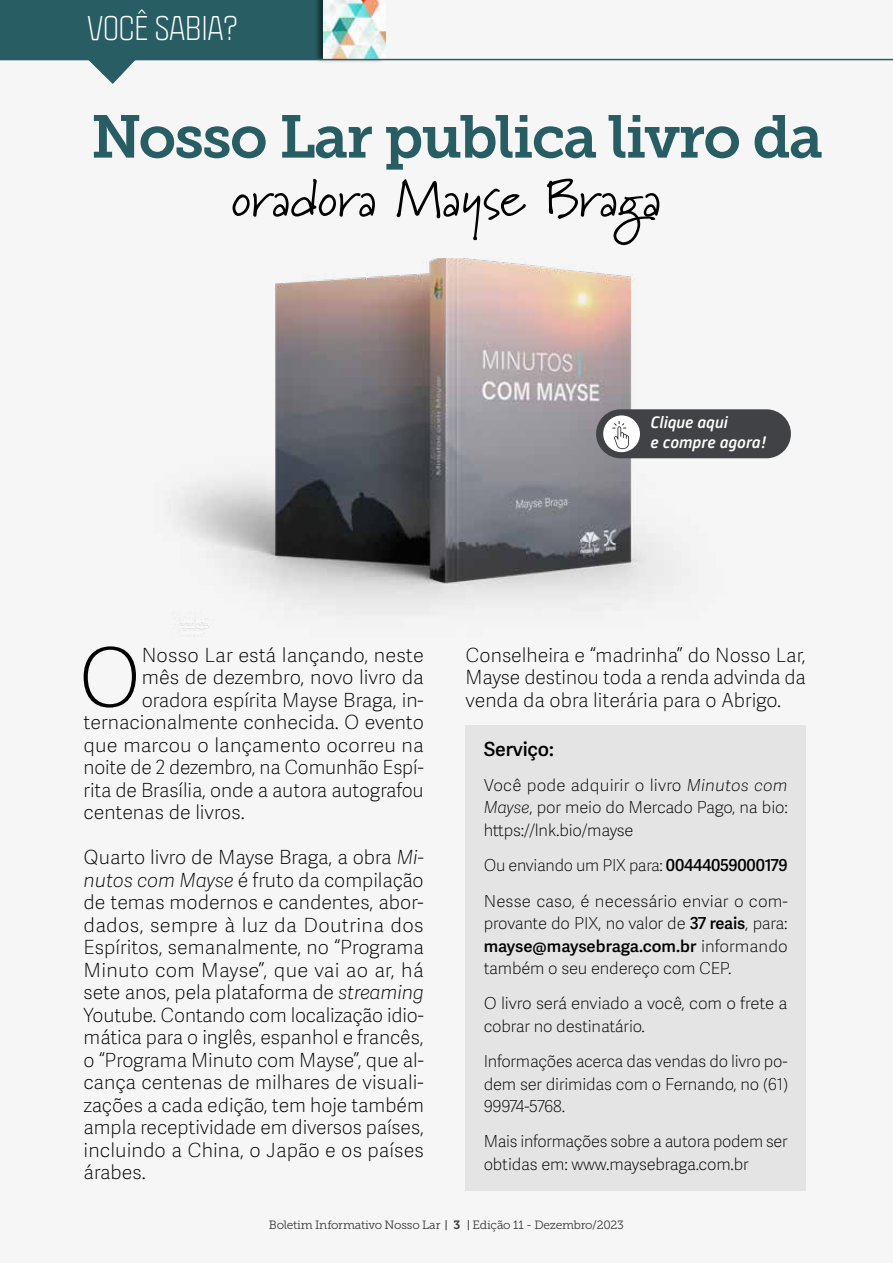
<style>
.page{position:relative;width:893px;height:1263px;background:#f6f6f6}
.page>*{position:absolute;margin:0;border:0;box-sizing:border-box;transform-origin:0 0}
.t1{font:100 81.6px "Adelle Sans";color:#000}
.t2{font:60px "Museo Slab 700";letter-spacing:-.03em;color:#285e63}
.t3{font:52.5px "Marydale";color:#000}
.t4{font:30px "Politica";color:#fff}
.t5{font:100 19.5px/22.5px "Adelle Sans";letter-spacing:-.005em;color:#000;text-align:justify}
.t6{font:600 19.5px "Adelle Sans";letter-spacing:-.01em;color:#000}
.t7{font:100 16.5px/22.5px "Adelle Sans";letter-spacing:-.01em;color:#000;text-align:justify}
.t8{font:100 16.5px/35.2px "Adelle Sans";letter-spacing:.01em;color:#000}
.t9{font:italic 500 16.5px/19.8px "Alwyn New";color:#fff}
.t10{font:12px "Museo Slab 300";letter-spacing:-.02em;color:#3c3c3b}
.s1{font-style:italic}
.s2{font-weight:600}
.s3{font-family:"Zag";font-weight:700}
.s4{font-family:"Museo Slab 700"}
</style>
<div class="page">
<div style="left:466px;top:725px;width:340px;height:466px;background:#e4e4e4"></div>
<div style="left:0;top:0;width:340px;height:59px;background:#285e63"></div>
<div style="left:314px;top:0;width:72px;height:64px;background:#000;opacity:.5"></div>
<img style="left:323px;top:0;width:62px;height:59px">
<hr style="left:0;top:59px;width:893px;height:1px;background:#285e63">
<svg style="left:85px;top:60px;width:54px;height:24px"></svg>
<img style="left:178px;top:258px;width:573px;height:378px">
<div style="left:596px;top:409px;width:195px;height:49px;background:#414245;border-radius:24px"></div>
<div style="left:603px;top:415px;width:37px;height:37px;background:#fff;border-radius:50%"></div>
<svg style="left:612px;top:421px;width:17px;height:28px"></svg>
<h3 class="t4" style="left:88px;top:6px;width:151px">VOCÊ SABIA?</h3>
<h2 class="t2" style="left:91px;top:103px;width:734px">Nosso Lar publica livro da</h2>
<h3 class="t3" style="left:232px;top:167px;width:431px">oradora Mayse Braga</h3>
<p class="t9" style="left:651px;top:412px;width:118px">Clique aqui<br>e compre agora!</p>
<h1 class="t1" style="left:78px;top:620px;width:65px">O</h1>
<p class="t5" style="left:142px;top:643px;width:284px">Nosso Lar está lançando, neste</p>
<p class="t5" style="left:142px;top:665px;width:284px">mês de dezembro, novo livro da</p>
<p class="t5" style="left:142px;top:688px;width:284px">oradora espírita Mayse Braga, in-</p>
<p class="t5" style="left:84px;top:710px;width:342px">ternacionalmente conhecida. O evento</p>
<p class="t5" style="left:84px;top:733px;width:342px">que marcou o lançamento ocorreu na</p>
<p class="t5" style="left:84px;top:755px;width:342px">noite de 2 dezembro, na Comunhão Espí-</p>
<p class="t5" style="left:84px;top:778px;width:342px">rita de Brasília, onde a autora autografou</p>
<p class="t5" style="left:84px;top:800px;width:163px">centenas de livros.</p>
<p class="t5" style="left:84px;top:845px;width:342px">Quarto livro de Mayse Braga, a obra <span class="s1">Mi&shy;nutos com Mayse</span> é fruto da compilação de temas modernos e candentes, abor&shy;dados, sempre à luz da Doutrina dos Espíritos, semanalmente, no “Programa Minuto com Mayse”, que vai ao ar, há sete anos, pela plataforma de <span class="s1">streaming </span>Youtube. Contando com localização idio&shy;mática para o inglês, espanhol e francês, o “Programa Minuto com Mayse”, que al&shy;cança centenas de milhares de visuali&shy;zações a cada edição, tem hoje também ampla receptividade em diversos países, incluindo a China, o Japão e os países árabes.</p>
<p class="t5" style="left:466px;top:643px;width:342px">Conselheira e “madrinha” do Nosso Lar, Mayse destinou toda a renda advinda da venda da obra literária para o Abrigo.</p>
<p class="t6" style="left:484px;top:735px;width:72px">Serviço:</p>
<p class="t7" style="left:484px;top:773px;width:306px">Você pode adquirir o livro <span class="s1">Minutos com Mayse</span>, por meio do Mercado Pago, na bio: https://lnk.bio/mayse</p>
<p class="t8" style="left:484px;top:847px;width:306px">Ou enviando um PIX para: <span class="s2">00444059000179<br></span>Nesse caso, é necessário enviar o com-</p>
<p class="t7" style="left:484px;top:911px;width:306px">provante do PIX, no valor de <span class="s2">37 reais</span>, para: <span class="s2">mayse@maysebraga.com.br</span> informando também o seu endereço com CEP.</p>
<p class="t7" style="left:484px;top:992px;width:305px">O livro será enviado a você, com o frete a cobrar no destinatário.</p>
<p class="t7" style="left:484px;top:1049px;width:306px">Informações acerca das vendas do livro po&shy;dem ser dirimidas com o Fernando, no (61)<br>99974-5768.</p>
<p class="t7" style="left:484px;top:1130px;width:305px">Mais informações sobre a autora podem ser obtidas em: www.maysebraga.com.br</p>
<p class="t10" style="left:269px;top:1218px;width:357px">Boletim Informativo Nosso Lar <span class="s3">|</span> <span class="s4">3</span> <span class="s3">|</span> Edição 11 - Dezembro/2023</p>
</div>
